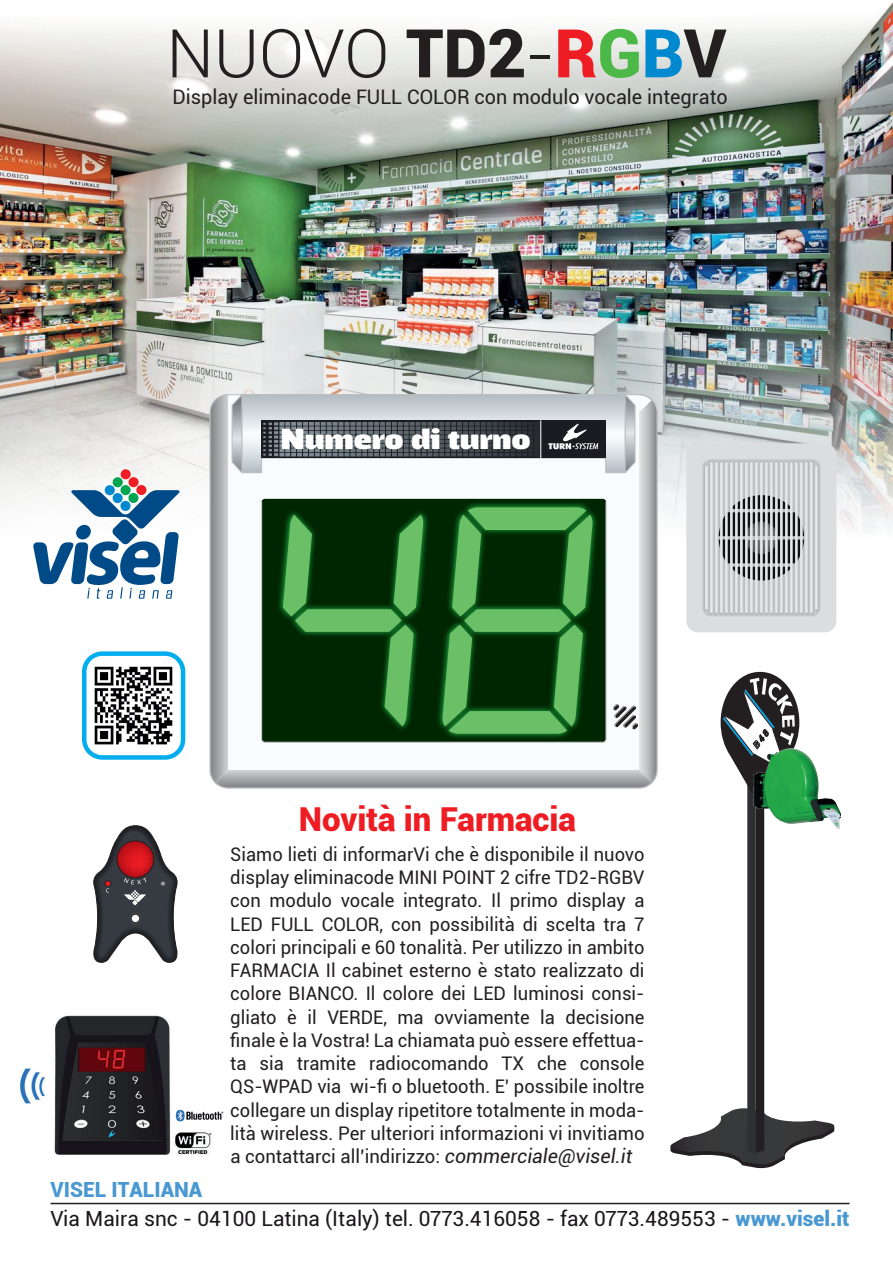
<style>
.page{position:relative;width:893px;height:1263px;background:#fff}
.page>*{position:absolute;margin:0;border:0;box-sizing:border-box;transform-origin:0 0}
.t1{font:300 67.2px "Roboto";letter-spacing:-.005em;color:#231f20}
.t2{font:900 33px "Roboto";color:#ee1d23}
.t3{font:28.8px "Noticias Sans Extra Semi Wide";letter-spacing:-.005em;color:#fff;scale:1.34 1}
.t4{font:20.85px/28.5px "Roboto";color:#1a161a}
.t5{font:19.95px "Roboto";color:#231f20}
.t6{font:18.75px/23.2px "Roboto";color:#231f20;text-align:justify}
.s1{font-weight:900}
.s2{font-weight:900;color:#ee1d23}
.s3{font-weight:900;color:#4cb848}
.s4{font-weight:900;color:#0089cf}
.s5{font-style:italic;font-size:19.5px}
.s6{font-weight:900;color:#4998d2}
</style>
<div class="page">
<img style="left:20px;top:1015px;width:192px;height:140px">
<div style="left:81px;top:1058px;width:10px;height:10px;background:#61060c"></div>
<div style="left:129px;top:1049px;width:14px;height:21px;background:#61060c"></div>
<img style="left:0;top:2px;width:893px;height:312px">
<img style="left:0;top:314px;width:893px;height:230px">
<svg style="left:93px;top:825px;width:85px;height:138px"></svg>
<svg style="left:670px;top:672px;width:164px;height:497px"></svg>
<div style="left:82px;top:651px;width:103px;height:109px;border:4px solid #00aeef;border-radius:18px"></div>
<img style="left:94px;top:666px;width:79px;height:79px">
<div style="left:113px;top:477px;width:10px;height:10px;background:#00a54f;border-radius:50%"></div>
<div style="left:121px;top:469px;width:10px;height:10px;background:#ee1d23;border-radius:50%"></div>
<div style="left:128px;top:477px;width:11px;height:10px;background:#ee1d23;border-radius:50%"></div>
<svg style="left:33px;top:485px;width:147px;height:114px"></svg>
<svg style="left:210px;top:393px;width:447px;height:395px"></svg>
<hr style="left:540px;top:420px;width:1px;height:38px;background:#fff">
<img style="left:753px;top:749px;width:87px;height:80px">
<hr style="left:51px;top:1203px;width:799px;height:1px;background:#231f20">
<div style="left:686px;top:443px;width:150px;height:189px;background:#dcdddf;border-radius:11px"></div>
<div style="left:702px;top:459px;width:118px;height:157px;background:#c5c6c8;border-radius:8px"></div>
<img style="left:704px;top:461px;width:116px;height:154px">
<hr style="left:705px;top:465px;width:3px;height:145px;background:#e6e7e9">
<hr style="left:710px;top:462px;width:3px;height:151px;background:#e6e7e9">
<hr style="left:715px;top:462px;width:3px;height:151px;background:#e6e7e9">
<hr style="left:720px;top:462px;width:3px;height:151px;background:#e6e7e9">
<hr style="left:725px;top:462px;width:3px;height:151px;background:#e6e7e9">
<hr style="left:730px;top:462px;width:3px;height:151px;background:#e6e7e9">
<hr style="left:735px;top:462px;width:3px;height:151px;background:#e6e7e9">
<hr style="left:740px;top:462px;width:3px;height:151px;background:#e6e7e9">
<hr style="left:745px;top:462px;width:3px;height:151px;background:#e6e7e9">
<hr style="left:750px;top:462px;width:3px;height:151px;background:#e6e7e9">
<hr style="left:755px;top:462px;width:3px;height:151px;background:#e6e7e9">
<hr style="left:760px;top:462px;width:3px;height:151px;background:#e6e7e9">
<hr style="left:765px;top:462px;width:3px;height:151px;background:#e6e7e9">
<hr style="left:770px;top:462px;width:3px;height:151px;background:#e6e7e9">
<hr style="left:775px;top:462px;width:3px;height:151px;background:#e6e7e9">
<hr style="left:780px;top:462px;width:3px;height:151px;background:#e6e7e9">
<hr style="left:785px;top:462px;width:3px;height:151px;background:#e6e7e9">
<hr style="left:790px;top:462px;width:3px;height:151px;background:#e6e7e9">
<hr style="left:795px;top:462px;width:3px;height:151px;background:#e6e7e9">
<hr style="left:800px;top:462px;width:3px;height:151px;background:#e6e7e9">
<hr style="left:805px;top:462px;width:3px;height:151px;background:#e6e7e9">
<hr style="left:810px;top:462px;width:3px;height:151px;background:#e6e7e9">
<hr style="left:815px;top:465px;width:3px;height:145px;background:#e6e7e9">
<img style="left:176px;top:1102px;width:47px;height:27px">
<h1 class="t1" style="left:166px;top:7px;width:561px">NUOVO <span class="s1">TD2</span>-<span class="s2">R</span><span class="s3">G</span><span class="s4">B</span><span class="s1">V</span></h1>
<p class="t5" style="left:172px;top:83px;width:557px">Display eliminacode FULL COLOR con modulo vocale integrato</p>
<h3 class="t3" style="left:280px;top:423px;width:188px">Numero di turno</h3>
<h2 class="t2" style="left:299px;top:796px;width:279px">Novità in Farmacia</h2>
<p class="t6" style="left:230px;top:842px;width:416px">Siamo lieti di informarVi che è disponibile il nuovo display eliminacode MINI POINT 2 cifre TD2-RGBV con modulo vocale integrato. Il primo display a LED FULL COLOR, con possibilità di scelta tra 7 colori principali e 60 tonalità. Per utilizzo in ambito FARMACIA Il cabinet esterno è stato realizzato di colore BIANCO. Il colore dei LED luminosi consi&shy;gliato è il VERDE, ma ovviamente la decisione finale è la Vostra! La chiamata può essere effettua&shy;ta sia tramite radiocomando TX che console QS-WPAD via wi-fi o bluetooth. E’ possibile inoltre collegare un display ripetitore totalmente in moda&shy;lità wireless. Per ulteriori informazioni vi invitiamo a contattarci all’indirizzo: <span class="s5">commerciale@visel.it</span></p>
<p class="t4" style="left:51px;top:1175px;width:800px"><span class="s6">VISEL ITALIANA<br></span>Via Maira snc - 04100 Latina (Italy) tel. 0773.416058 - fax 0773.489553 - <span class="s6">www.visel.it</span></p>
</div>
